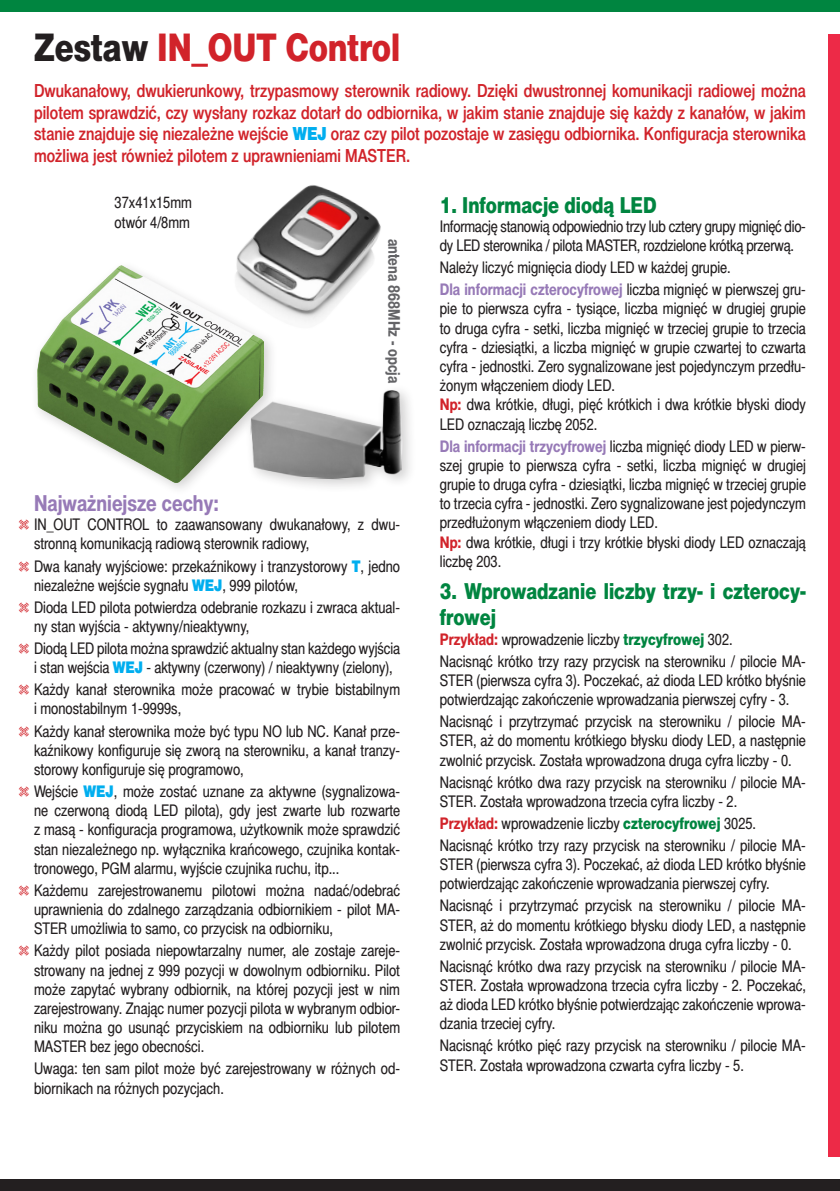
<style>
.page{position:relative;width:840px;height:1191px;background:#fff}
.page>*{position:absolute;margin:0;border:0;box-sizing:border-box;transform-origin:0 0}
.t1{font:38px "Switzer Cnd EFN Heavy";color:#d1232a}
.t2{font:22px/26.4px "Switzer Cnd EFN Heavy";color:#008540}
.t3{font:700 22px "Switzer Cnd EFN";color:#977ab7}
.t4{font:18px/21.6px "Switzer Cnd EFN Medium";color:#d1232a;text-align:justify}
.t5{font:16px/19.2px "Switzer Cnd EFN";color:#231f20;text-align:justify}
.t6{font:700 16px "Switzer Cnd EFN";color:#636366}
.s1{color:#231f20}
.s2{font-family:"Switzer Cnd EFN Black";color:#00aeef}
.s3{font-family:"Dingbests";color:#d1232a}
.s4{font-weight:700;color:#977ab7}
.s5{font-weight:700;color:#d1232a}
.s6{font-family:"Switzer Cnd EFN Heavy";color:#008540}
</style>
<div class="page">
<div style="left:0;top:0;width:839px;height:11px;background:#008540"></div>
<div style="left:0;top:1179px;width:839px;height:12px;background:#231f20"></div>
<div style="left:828px;top:34px;width:11px;height:1123px;background:#ed2a47"></div>
<div style="left:244px;top:384px;width:172px;height:110px;background:#231f20;opacity:.21"></div>
<img style="left:277px;top:386px;width:126px;height:95px">
<div style="left:30px;top:259px;width:247px;height:237px;background:#231f20;opacity:.21"></div>
<img style="left:37px;top:266px;width:226px;height:216px">
<img style="left:188px;top:185px;width:193px;height:176px">
<p class="t1" style="left:34px;top:26px;width:367px"><span class="s1">Zestaw</span> IN_OUT Control</p>
<p class="t4" style="left:34px;top:80px;width:772px">Dwukanałowy, dwukierunkowy, trzypasmowy sterownik radiowy. Dzięki dwustronnej komunikacji radiowej można pilotem sprawdzić, czy wysłany rozkaz dotarł do odbiornika, w jakim stanie znajduje się każdy z kanałów, w jakim stanie znajduje się niezależne wejście <span class="s2">WEJ</span> oraz czy pilot pozostaje w zasięgu odbiornika. Konfiguracja sterownika możliwa jest również pilotem z uprawnieniami MASTER.</p>
<p class="t5" style="left:115px;top:193px;width:79px">37x41x15mm</p>
<p class="t5" style="left:115px;top:212px;width:77px">otwór 4/8mm</p>
<p class="t6" style="left:403px;top:239px;width:146px;rotate:90deg">antena 868MHz - opcja</p>
<p class="t3" style="left:34px;top:490px;width:186px">Najważniejsze cechy:</p>
<p class="t5" style="left:34px;top:515px;width:367px;text-indent:-17px"><span class="s3">t</span> IN_OUT CONTROL to zaawansowany dwukanałowy, z dwu&shy;stronną komunikacją radiową sterownik radiowy,</p>
<p class="t5" style="left:34px;top:556px;width:367px;text-indent:-17px"><span class="s3">t</span> Dwa kanały wyjściowe: przekaźnikowy i tranzystorowy <span class="s2">T</span>, jedno niezależne wejście sygnału <span class="s2">WEJ</span>, 999 pilotów,</p>
<p class="t5" style="left:34px;top:597px;width:367px;text-indent:-17px"><span class="s3">t</span> Dioda LED pilota potwierdza odebranie rozkazu i zwraca aktual&shy;ny stan wyjścia - aktywny/nieaktywny,</p>
<p class="t5" style="left:17px;top:638px;width:384px;text-align:center"><span class="s3">t</span> Diodą LED pilota można sprawdzić aktualny stan każdego wyjścia i stan wejścia <span class="s2">WEJ</span> - aktywny (czerwony) / nieaktywny (zielony),</p>
<p class="t5" style="left:34px;top:680px;width:367px;text-indent:-17px"><span class="s3">t</span> Każdy kanał sterownika może pracować w trybie bistabilnym i monostabilnym 1-9999s,</p>
<p class="t5" style="left:34px;top:721px;width:367px;text-indent:-17px"><span class="s3">t</span> Każdy kanał sterownika może być typu NO lub NC. Kanał prze&shy;kaźnikowy konfiguruje się zworą na sterowniku, a kanał tranzy&shy;storowy konfiguruje się programowo,</p>
<p class="t5" style="left:34px;top:781px;width:367px;text-indent:-17px"><span class="s3">t</span> Wejście <span class="s2">WEJ</span>, może zostać uznane za aktywne (sygnalizowa&shy;ne czerwoną diodą LED pilota), gdy jest zwarte lub rozwarte z masą - konfiguracja programowa, użytkownik może sprawdzić stan niezależnego np. wyłącznika krańcowego, czujnika kontak&shy;tronowego, PGM alarmu, wyjście czujnika ruchu, itp...</p>
<p class="t5" style="left:34px;top:880px;width:367px;text-indent:-17px"><span class="s3">t</span> Każdemu zarejestrowanemu pilotowi można nadać/odebrać uprawnienia do zdalnego zarządzania odbiornikiem - pilot MA-STER umożliwia to samo, co przycisk na odbiorniku,</p>
<p class="t5" style="left:34px;top:941px;width:367px;text-indent:-17px"><span class="s3">t</span> Każdy pilot posiada niepowtarzalny numer, ale zostaje zareje&shy;strowany na jednej z 999 pozycji w dowolnym odbiorniku. Pilot może zapytać wybrany odbiornik, na której pozycji jest w nim zarejestrowany. Znając numer pozycji pilota w wybranym odbior&shy;niku można go usunąć przyciskiem na odbiorniku lub pilotem MASTER bez jego obecności.</p>
<p class="t5" style="left:34px;top:1059px;width:367px">Uwaga: ten sam pilot może być zarejestrowany w różnych od&shy;biornikach na różnych pozycjach.</p>
<p class="t2" style="left:439px;top:191px;width:218px">1. Informacje diodą LED</p>
<p class="t5" style="left:439px;top:216px;width:367px">Informację stanowią odpowiednio trzy lub cztery grupy mignięć dio&shy;dy LED sterownika / pilota MASTER, rozdzielone krótką przerwą.</p>
<p class="t5" style="left:439px;top:258px;width:292px">Należy liczyć mignięcia diody LED w każdej grupie.</p>
<p class="t5" style="left:439px;top:280px;width:367px"><span class="s4">Dla informacji czterocyfrowej</span> liczba mignięć w pierwszej gru&shy;pie to pierwsza cyfra - tysiące, liczba mignięć w drugiej grupie to druga cyfra - setki, liczba mignięć w trzeciej grupie to trzecia cyfra - dziesiątki, a liczba mignięć w grupie czwartej to czwarta cyfra - jednostki. Zero sygnalizowane jest pojedynczym przedłu&shy;żonym włączeniem diody LED.</p>
<p class="t5" style="left:439px;top:395px;width:367px"><span class="s5">Np:</span> dwa krótkie, długi, pięć krótkich i dwa krótkie błyski diody<br>LED oznaczają liczbę 2052.</p>
<p class="t5" style="left:439px;top:436px;width:367px"><span class="s4">Dla informacji trzycyfrowej</span> liczba mignięć diody LED w pierw&shy;szej grupie to pierwsza cyfra - setki, liczba mignięć w drugiej grupie to druga cyfra - dziesiątki, liczba mignięć w trzeciej grupie to trzecia cyfra - jednostki. Zero sygnalizowane jest pojedynczym przedłużonym włączeniem diody LED.</p>
<p class="t5" style="left:439px;top:532px;width:367px"><span class="s5">Np:</span> dwa krótkie, długi i trzy krótkie błyski diody LED oznaczają liczbę 203.</p>
<p class="t2" style="left:439px;top:578px;width:367px">3. Wprowadzanie liczby trzy- i czterocy&shy;frowej</p>
<p class="t5" style="left:439px;top:629px;width:294px"><span class="s5">Przykład:</span> wprowadzenie liczby <span class="s6">trzycyfrowej</span> 302.</p>
<p class="t5" style="left:439px;top:651px;width:367px">Nacisnąć krótko trzy razy przycisk na sterowniku / pilocie MA-STER (pierwsza cyfra 3). Poczekać, aż dioda LED krótko błyśnie potwierdzając zakończenie wprowadzania pierwszej cyfry - 3.</p>
<p class="t5" style="left:439px;top:711px;width:367px">Nacisnąć i przytrzymać przycisk na sterowniku / pilocie MA-STER, aż do momentu krótkiego błysku diody LED, a następnie zwolnić przycisk. Została wprowadzona druga cyfra liczby - 0.</p>
<p class="t5" style="left:439px;top:772px;width:367px">Nacisnąć krótko dwa razy przycisk na sterowniku / pilocie MA-<br>STER. Została wprowadzona trzecia cyfra liczby - 2.</p>
<p class="t5" style="left:439px;top:813px;width:317px"><span class="s5">Przykład:</span> wprowadzenie liczby <span class="s6">czterocyfrowej</span> 3025.</p>
<p class="t5" style="left:439px;top:835px;width:367px">Nacisnąć krótko trzy razy przycisk na sterowniku / pilocie MA-STER (pierwsza cyfra 3). Poczekać, aż dioda LED krótko błyśnie potwierdzając zakończenie wprowadzania pierwszej cyfry.</p>
<p class="t5" style="left:439px;top:896px;width:367px">Nacisnąć i przytrzymać przycisk na sterowniku / pilocie MA-STER, aż do momentu krótkiego błysku diody LED, a następnie zwolnić przycisk. Została wprowadzona druga cyfra liczby - 0.</p>
<p class="t5" style="left:439px;top:956px;width:367px">Nacisnąć krótko dwa razy przycisk na sterowniku / pilocie MA-STER. Została wprowadzona trzecia cyfra liczby - 2. Poczekać, aż dioda LED krótko błyśnie potwierdzając zakończenie wprowa&shy;dzania trzeciej cyfry.</p>
<p class="t5" style="left:439px;top:1036px;width:367px">Nacisnąć krótko pięć razy przycisk na sterowniku / pilocie MA-<br>STER. Została wprowadzona czwarta cyfra liczby - 5.</p>
</div>
